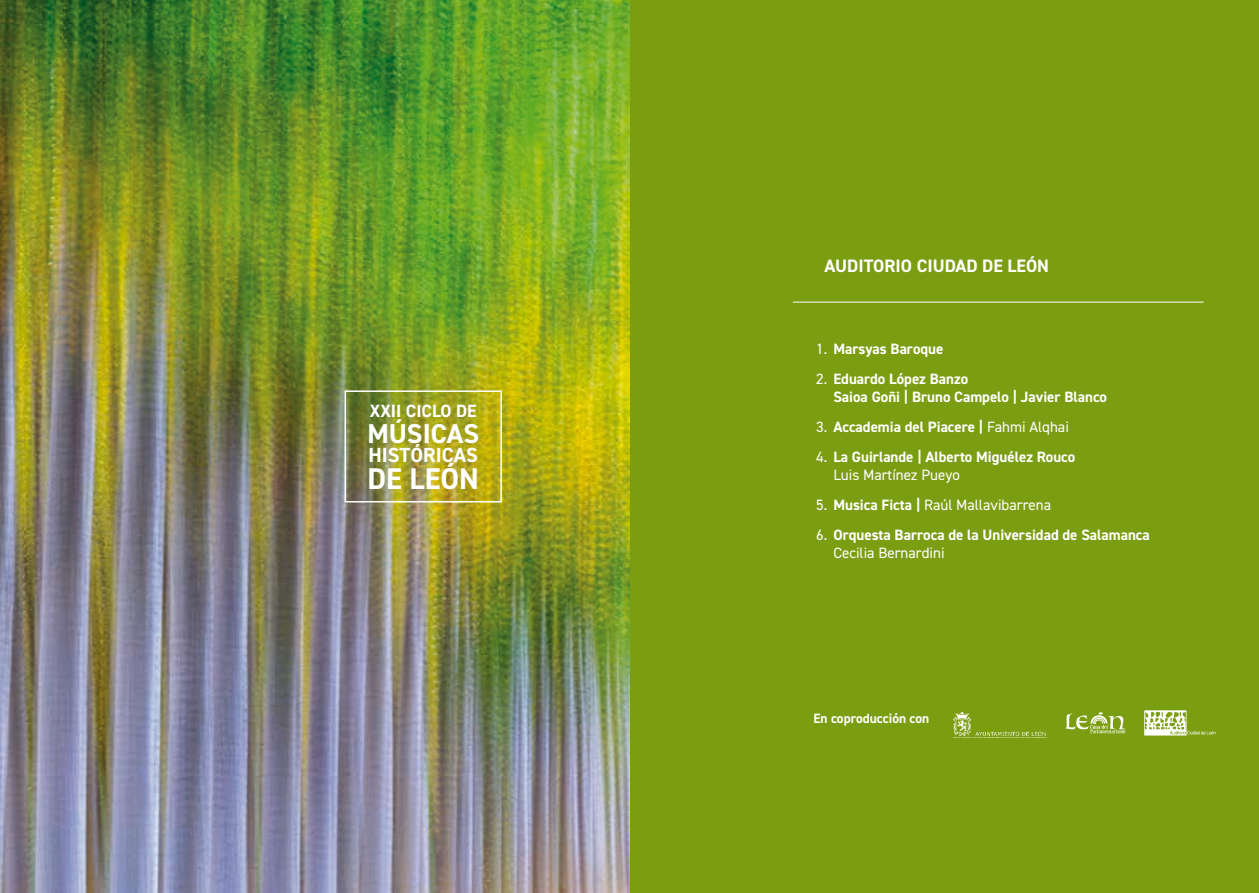
<style>
.page{position:relative;width:1259px;height:893px;background:#fff}
.page>*{position:absolute;margin:0;border:0;box-sizing:border-box;transform-origin:0 0}
.t1{font:700 30px "DIN2014";color:#fff}
.t2{font:700 27.3px "DIN2014";color:#fff}
.t3{font:700 20.4px "DIN2014";color:#fff}
.t4{font:700 18px "DIN2014";color:#fff}
.t5{font:700 17.7px "DIN2014";color:#fff}
.t6{font:700 15px/18px "DIN2014";color:#fff}
.t7{font:15px "DIN2014";color:#fff}
.t8{font:700 13.5px "DIN2014";color:#fff}
.s1{font-weight:400}
.s2{font-weight:700}
</style>
<div class="page">
<div style="left:629px;top:0;width:630px;height:893px;background:#7b9d12"></div>
<img style="left:0;top:0;width:629px;height:893px">
<div style="left:344px;top:390px;width:158px;height:112px;border:2px solid #fff"></div>
<hr style="left:793px;top:302px;width:410px;height:1px;background:#fff">
<img style="left:1144px;top:710px;width:72px;height:26px">
<img style="left:953px;top:711px;width:94px;height:27px">
<svg style="left:1065px;top:712px;width:60px;height:21px"></svg>
<p class="t5" style="left:370px;top:399px;width:108px">XXII CICLO DE</p>
<h2 class="t2" style="left:367px;top:415px;width:113px">MÚSICAS</h2>
<h3 class="t3" style="left:368px;top:441px;width:111px">HISTÓRICAS</h3>
<h1 class="t1" style="left:367px;top:459px;width:113px">DE LEÓN</h1>
<p class="t4" style="left:824px;top:254px;width:226px">AUDITORIO CIUDAD DE LEÓN</p>
<p class="t6" style="left:816px;top:340px;width:129px"><span class="s1">1.</span> Marsyas Baroque</p>
<p class="t6" style="left:833px;top:370px;width:275px;text-indent:-17px"><span class="s1">2.</span> Eduardo López Banzo<br>Saioa Goñi | Bruno Campelo | Javier Blanco</p>
<p class="t6" style="left:816px;top:418px;width:254px"><span class="s1">3.</span> Accademia del Piacere | <span class="s1">Fahmi Alqhai</span></p>
<p class="t6" style="left:833px;top:448px;width:243px;text-indent:-17px"><span class="s1">4.</span> La Guirlande | Alberto Miguélez Rouco<br><span class="s1">Luis Martínez Pueyo</span></p>
<p class="t7" style="left:816px;top:496px;width:236px">5. <span class="s2">Musica Ficta |</span> Raúl Mallavibarrena</p>
<p class="t6" style="left:833px;top:526px;width:318px;text-indent:-17px"><span class="s1">6.</span> Orquesta Barroca de la Universidad de Salamanca<br><span class="s1">Cecilia Bernardini</span></p>
<p class="t8" style="left:813px;top:709px;width:117px">En coproducción con</p>
</div>
